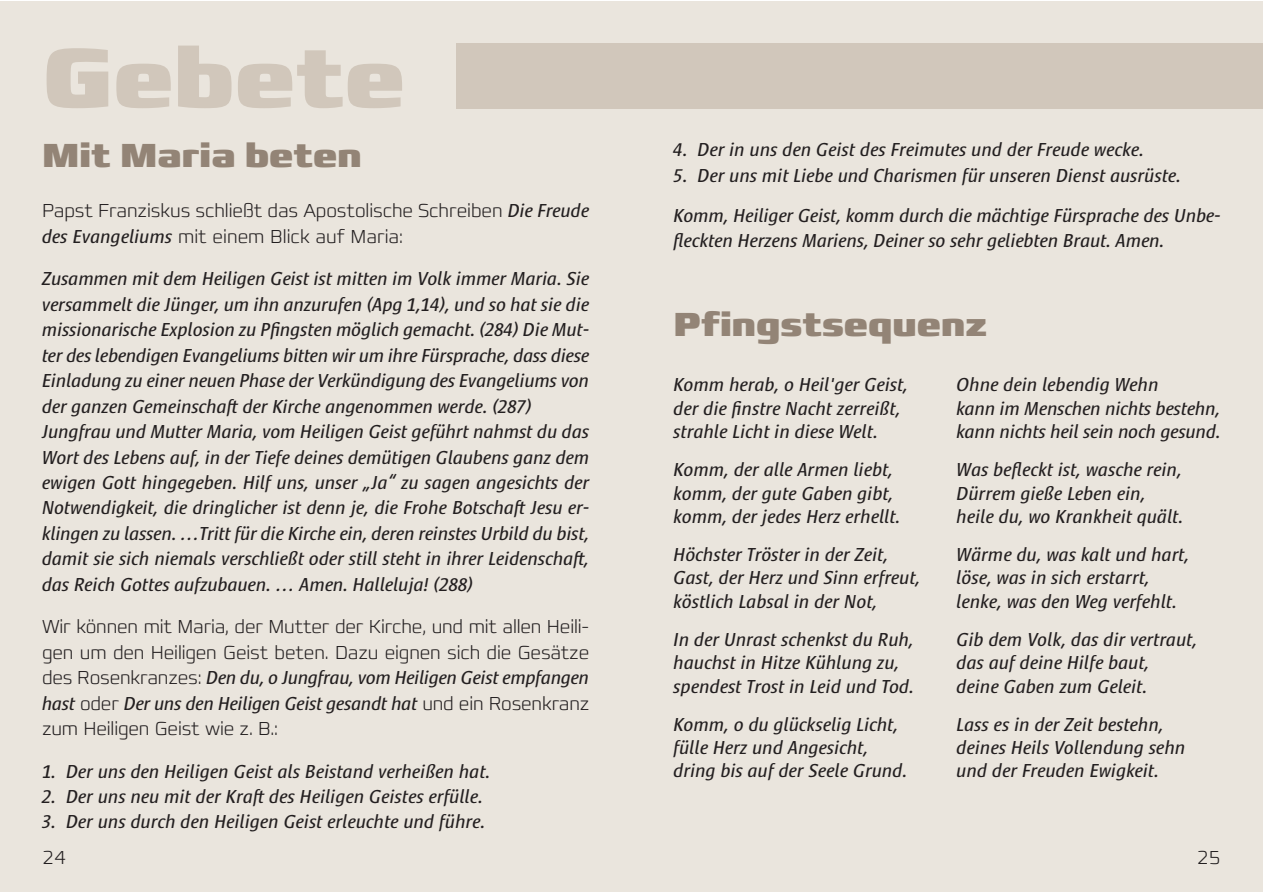
<style>
.page{position:relative;width:1263px;height:893px;background:#fff}
.page>*{position:absolute;margin:0;border:0;box-sizing:border-box;transform-origin:0 0}
.t1{font:900 84.9px "Francker Std";color:#d1c7bb}
.t2{font:900 33.9px "Francker Std";color:#938476}
.t3{font:italic 19.05px/23.4px "Satero Sans LT Pro";letter-spacing:-.005em;color:#231f20}
.t4{font:200 19.05px/25.5px "Francker Std";letter-spacing:-.01em;color:#231f20}
.s1{font-family:"Satero Sans LT Pro";font-weight:400;font-style:italic}
.s2{font-family:"Francker Std";font-weight:200;font-style:normal}
</style>
<div class="page">
<div style="left:0;top:1px;width:631px;height:890px;background:#eae5dd"></div>
<div style="left:456px;top:44px;width:175px;height:65px;background:#d1c7bb"></div>
<div style="left:631px;top:1px;width:632px;height:890px;background:#eae5dd"></div>
<div style="left:631px;top:44px;width:632px;height:65px;background:#d1c7bb"></div>
<h1 class="t1" style="left:42px;top:46px;width:365px">Gebete</h1>
<h2 class="t2" style="left:42px;top:142px;width:321px">Mit Maria beten</h2>
<p class="t4" style="left:42px;top:200px;width:549px">Papst Franziskus schließt das Apostolische Schreiben <span class="s1">Die Freude des Evangeliums</span> mit einem Blick auf Maria:</p>
<p class="t3" style="left:42px;top:267px;width:549px;line-height:25.5px">Zusammen mit dem Heiligen Geist ist mitten im Volk immer Maria. Sie versammelt die Jünger, um ihn anzurufen (Apg 1,14), und so hat sie die missionarische Explosion zu Pfingsten möglich gemacht. (284) Die Mut&shy;ter des lebendigen Evangeliums bitten wir um ihre Fürsprache, dass diese Einladung zu einer neuen Phase der Verkündigung des Evangeliums von der ganzen Gemeinschaft der Kirche angenommen werde. (287)<br>Jungfrau und Mutter Maria, vom Heiligen Geist geführt nahmst du das Wort des Lebens auf, in der Tiefe deines demütigen Glaubens ganz dem ewigen Gott hingegeben. Hilf uns, unser „Ja“ zu sagen angesichts der Notwendigkeit, die dringlicher ist denn je, die Frohe Botschaft Jesu er&shy;klingen zu lassen. …Tritt für die Kirche ein, deren reinstes Urbild du bist, damit sie sich niemals verschließt oder still steht in ihrer Leidenschaft, das Reich Gottes aufzubauen. … Amen. Halleluja! (288)</p>
<p class="t4" style="left:42px;top:616px;width:549px">Wir können mit Maria, der Mutter der Kirche, und mit allen Heili&shy;gen um den Heiligen Geist beten. Dazu eignen sich die Gesätze</p>
<p class="t3" style="left:42px;top:666px;width:549px;line-height:25.5px"><span class="s2">des Rosenkranzes:</span> Den du, o Jungfrau, vom Heiligen Geist empfangen hast <span class="s2">oder</span> Der uns den Heiligen Geist gesandt hat <span class="s2">und ein Rosenkranz</span></p>
<p class="t4" style="left:42px;top:718px;width:237px">zum Heiligen Geist wie z. B.:</p>
<p class="t3" style="left:42px;top:761px;width:450px">1. Der uns den Heiligen Geist als Beistand verheißen hat.</p>
<p class="t3" style="left:42px;top:786px;width:443px">2. Der uns neu mit der Kraft des Heiligen Geistes erfülle.</p>
<p class="t3" style="left:42px;top:811px;width:445px">3. Der uns durch den Heiligen Geist erleuchte und führe.</p>
<p class="t4" style="left:42px;top:846px;width:26px">24</p>
<p class="t3" style="left:674px;top:139px;width:472px">4. Der in uns den Geist des Freimutes und der Freude wecke.</p>
<p class="t3" style="left:674px;top:156px;width:549px;line-height:40.3px">5. Der uns mit Liebe und Charismen für unseren Dienst ausrüste.<br>Komm, Heiliger Geist, komm durch die mächtige Fürsprache des Unbe-</p>
<p class="t3" style="left:674px;top:230px;width:493px">fleckten Herzens Mariens, Deiner so sehr geliebten Braut. Amen.</p>
<h2 class="t2" style="left:674px;top:312px;width:315px">Pfingstsequenz</h2>
<p class="t3" style="left:674px;top:374px;width:236px">Komm herab, o Heil'ger Geist, der die finstre Nacht zerreißt, strahle Licht in diese Welt.</p>
<p class="t3" style="left:674px;top:459px;width:229px">Komm, der alle Armen liebt, komm, der gute Gaben gibt, komm, der jedes Herz erhellt.</p>
<p class="t3" style="left:674px;top:544px;width:249px">Höchster Tröster in der Zeit,<br>Gast, der Herz und Sinn erfreut, köstlich Labsal in der Not,</p>
<p class="t3" style="left:674px;top:629px;width:242px">In der Unrast schenkst du Ruh, hauchst in Hitze Kühlung zu, spendest Trost in Leid und Tod.</p>
<p class="t3" style="left:674px;top:714px;width:235px">Komm, o du glückselig Licht, fülle Herz und Angesicht, dring bis auf der Seele Grund.</p>
<p class="t3" style="left:956px;top:374px;width:266px">Ohne dein lebendig Wehn<br>kann im Menschen nichts bestehn, kann nichts heil sein noch gesund.</p>
<p class="t3" style="left:956px;top:459px;width:228px">Was befleckt ist, wasche rein,<br>Dürrem gieße Leben ein, heile du, wo Krankheit quält.</p>
<p class="t3" style="left:956px;top:544px;width:234px">Wärme du, was kalt und hart, löse, was in sich erstarrt, lenke, was den Weg verfehlt.</p>
<p class="t3" style="left:956px;top:629px;width:242px">Gib dem Volk, das dir vertraut, das auf deine Hilfe baut,<br>deine Gaben zum Geleit.</p>
<p class="t3" style="left:956px;top:714px;width:230px">Lass es in der Zeit bestehn, deines Heils Vollendung sehn und der Freuden Ewigkeit.</p>
<p class="t4" style="left:1197px;top:846px;width:26px">25</p>
</div>
